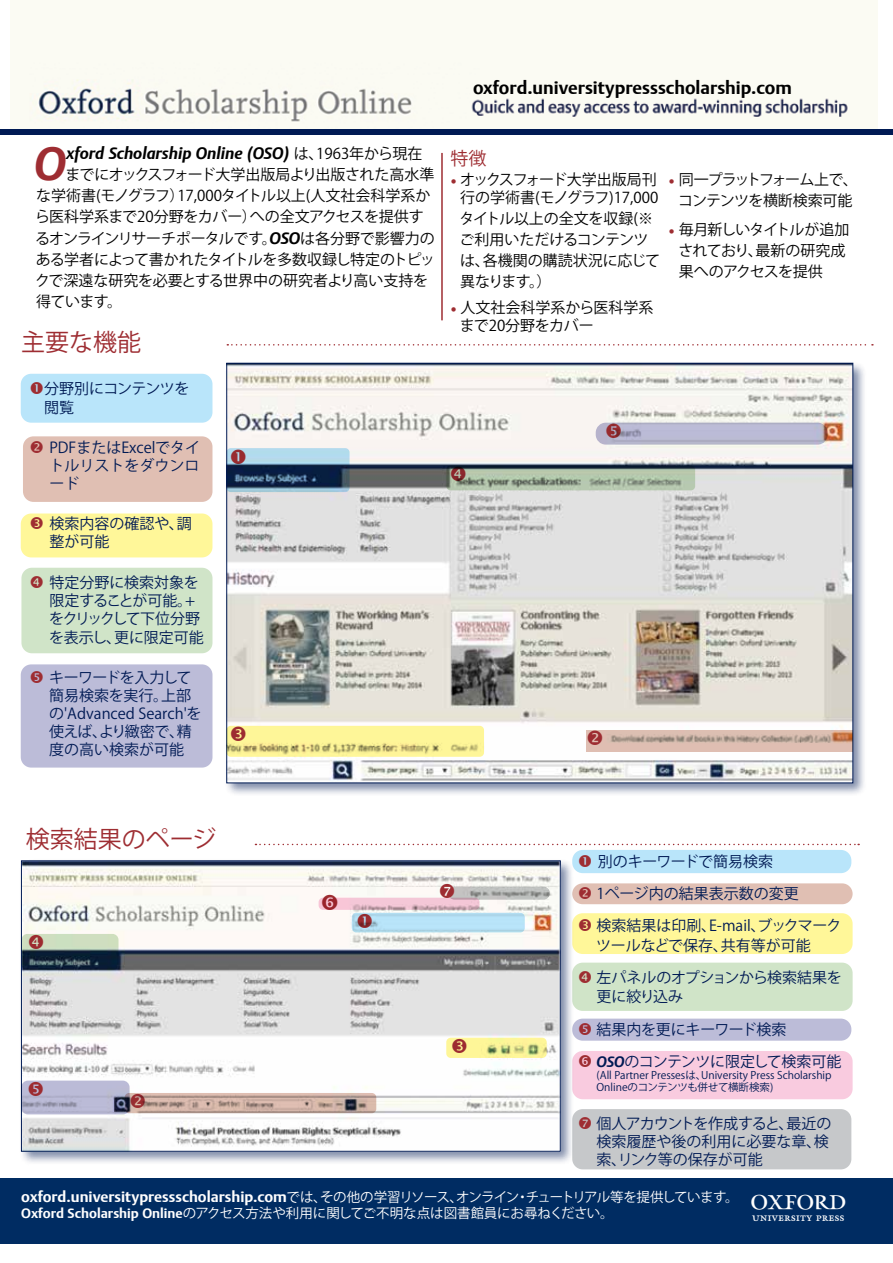
<style>
.page{position:relative;width:893px;height:1263px;background:#fff}
.page>*{position:absolute;margin:0;border:0;box-sizing:border-box;transform-origin:0 0}
.t1{font:italic 700 46.2px "OUP2 Argo";color:#9e2d32}
.t2{font:33.3px "OUP1";color:#fff}
.t3{font:24px "Koz Go Pr 6 N";color:#9e2d32}
.t4{font:700 18px "OUP2 Argo";color:#000}
.t5{font:18px "Koz Go Pr 6 N";color:#9e2d32}
.t6{font:italic 700 16.5px "OUP2 Argo";color:#000}
.t7{font:15px/18px "Koz Go Pr 6 N";color:#001a54}
.t8{font:15px/21px "Koz Go Pr 6 N";letter-spacing:-.02em;color:#000}
.t9{font:700 15px "OUP2 Argo";color:#fff}
.t10{font:15px/32.1px "Koz Go Pr 6 N";letter-spacing:-.02em;color:#001a54}
.t11{font:15px/21px "Koz Go Pr 6 N";letter-spacing:-.04em;color:#000}
.t12{font:15px/21px "Koz Go Pr 6 N";letter-spacing:-.045em;color:#000;text-align:center}
.t13{font:15px/18px "Koz Go Pr 6 N";color:#000}
.t14{font:15px/19.8px "Koz Go Pr 6 N";letter-spacing:-.035em;color:#001a54}
.t15{font:13.5px "Koz Go Pr 6 N";letter-spacing:-.01em;color:#fff}
.t16{font:10.5px/12px "Koz Go Pr 6 N";color:#001a54}
.s1{font-family:"Koz Go Pr 6 N";font-weight:400;font-style:normal;font-size:15px}
.s2{font-family:"OUP2 Argo";font-weight:700;font-style:italic;font-size:16.5px}
.s3{font-family:"Minion Pro";font-size:16.5px;color:#9e2d32}
.s4{font-family:"OUP2 Argo";font-weight:700;font-style:italic}
.s5{font-family:"Koz Go Pr 6 N";font-weight:400;font-size:13.5px}
.s6{font-family:"OUP2 Argo";font-weight:700}
</style>
<div class="page">
<div style="left:0;top:1178px;width:893px;height:65px;background:#002c62"></div>
<div style="left:572px;top:1018px;width:279px;height:23px;background:#bcbcd8;border-radius:10px"></div>
<div style="left:572px;top:1051px;width:281px;height:48px;background:#f9cbdf;border-radius:10px"></div>
<div style="left:572px;top:1109px;width:279px;height:60px;background:#c6c8ca;border-radius:10px"></div>
<hr style="left:441px;top:153px;width:2px;height:167px;background:#9e2d32">
<div style="left:21px;top:568px;width:191px;height:85px;background:#d0e4c8;border-radius:10px"></div>
<div style="left:21px;top:664px;width:191px;height:103px;background:#bcbcd8;border-radius:10px"></div>
<div style="left:21px;top:513px;width:191px;height:44px;background:#fff799;border-radius:10px"></div>
<div style="left:23px;top:436px;width:189px;height:66px;background:#e0bfb3;border-radius:10px"></div>
<div style="left:21px;top:374px;width:191px;height:49px;background:#b9e5fa;border-radius:10px"></div>
<div style="left:224px;top:361px;width:643px;height:436px;background:#001a54;opacity:.5"></div>
<img style="left:229px;top:365px;width:622px;height:416px">
<svg style="left:227px;top:448px;width:122px;height:44px;background:#5a7993"></svg>
<svg style="left:586px;top:730px;width:267px;height:22px;background:#d1b3a6"></svg>
<svg style="left:227px;top:726px;width:257px;height:31px;background:#f2e991"></svg>
<svg style="left:446px;top:465px;width:249px;height:25px;background:#91a291"></svg>
<svg style="left:227px;top:344px;width:646px;height:2px"></svg>
<img style="left:11px;top:0;width:867px;height:129px">
<div style="left:0;top:129px;width:893px;height:6px;background:#001a54"></div>
<div style="left:596px;top:423px;width:232px;height:22px;background:#bcbcd8;border-radius:10px"></div>
<div style="left:572px;top:963px;width:281px;height:48px;background:#d0e4c8;border-radius:10px"></div>
<div style="left:572px;top:913px;width:281px;height:41px;background:#fff799;border-radius:10px"></div>
<div style="left:572px;top:883px;width:281px;height:21px;background:#e0bfb3;border-radius:10px"></div>
<div style="left:572px;top:850px;width:279px;height:23px;background:#b9e5fa;border-radius:10px"></div>
<div style="left:19px;top:858px;width:556px;height:308px;background:#001a54;opacity:.5"></div>
<img style="left:23px;top:863px;width:535px;height:286px">
<div style="left:21px;top:861px;width:539px;height:290px;border:1px solid #001a54"></div>
<svg style="left:21px;top:1080px;width:109px;height:34px;background:#b0b0cb"></svg>
<svg style="left:255px;top:844px;width:604px;height:1px"></svg>
<svg style="left:352px;top:913px;width:173px;height:19px;background:#b3def2"></svg>
<svg style="left:125px;top:1093px;width:251px;height:20px;background:#bfa399"></svg>
<svg style="left:446px;top:1038px;width:101px;height:20px;background:#ece891"></svg>
<svg style="left:21px;top:934px;width:97px;height:36px;background:#617474"></svg>
<svg style="left:448px;top:887px;width:102px;height:13px"></svg>
<svg style="left:319px;top:898px;width:161px;height:12px;background:#e5bbc9"></svg>
<svg style="left:231px;top:449px;width:15px;height:14px"></svg>
<svg style="left:231px;top:727px;width:15px;height:14px"></svg>
<svg style="left:588px;top:731px;width:14px;height:14px"></svg>
<svg style="left:451px;top:466px;width:14px;height:15px"></svg>
<svg style="left:606px;top:424px;width:15px;height:14px"></svg>
<svg style="left:29px;top:1081px;width:14px;height:15px"></svg>
<svg style="left:358px;top:914px;width:14px;height:14px"></svg>
<svg style="left:131px;top:1094px;width:14px;height:14px"></svg>
<svg style="left:452px;top:1039px;width:14px;height:14px"></svg>
<svg style="left:29px;top:935px;width:14px;height:14px"></svg>
<svg style="left:322px;top:895px;width:15px;height:15px"></svg>
<svg style="left:440px;top:884px;width:14px;height:14px"></svg>
<p class="t4" style="left:473px;top:76px;width:320px">oxford.universitypressscholarship.com</p>
<h1 class="t1" style="left:34px;top:134px;width:33px">O</h1>
<p class="t6" style="left:66px;top:143px;width:358px">xford Scholarship Online (OSO) <span class="s1">は、1963年から現在</span></p>
<p class="t8" style="left:35px;top:165px;width:402px;text-indent:31px">までにオックスフォード大学出版局より出版された高水準な学術書(モノグラフ）17,000タイトル以上(人文社会科学系から医科学系まで20分野をカバー）への全文アクセスを提供するオンラインリサーチポータルです。<span class="s2">OSO</span>は各分野で影響力のある学者によって書かれたタイトルを多数収録し特定のトピックで深遠な研究を必要とする世界中の研究者より高い支持を得ています。</p>
<h3 class="t3" style="left:21px;top:329px;width:122px">主要な機能</h3>
<p class="t14" style="left:44px;top:378px;width:147px">分野別にコンテンツを閲覧</p>
<p class="t7" style="left:49px;top:439px;width:152px;text-align:justify">PDFまたはExcelでタイトルリストをダウンロード</p>
<p class="t7" style="left:49px;top:515px;width:144px">検索内容の確認や、調整が可能</p>
<p class="t7" style="left:49px;top:573px;width:153px">特定分野に検索対象を限定することが可能。+をクリックして下位分野</p>
<p class="t7" style="left:49px;top:629px;width:156px">を表示し、更に限定可能</p>
<p class="t7" style="left:49px;top:669px;width:154px">キーワードを入力して簡易検索を実行。上部の'Advanced Search'を使えば、より緻密で、精度の高い検索が可能</p>
<p class="t5" style="left:450px;top:148px;width:37px">特徴</p>
<p class="t8" style="left:450px;top:171px;width:209px;line-height:18px;text-align:right"><span class="s3">•</span> オックスフォード大学出版局刊行の学術書(モノグラフ)17,000</p>
<p class="t8" style="left:459px;top:208px;width:202px">タイトル以上の全文を収録(※ご利用いただけるコンテンツは、各機関の購読状況に応じて異なります。）　</p>
<p class="t13" style="left:460px;top:298px;width:195px;text-indent:-10px"><span class="s3">•</span> 人文社会科学系から医科学系まで20分野をカバー</p>
<p class="t12" style="left:669px;top:169px;width:191px"><span class="s3">•</span> 同一プラットフォーム上で、コンテンツを横断検索可能</p>
<p class="t11" style="left:678px;top:219px;width:173px;text-indent:-10px"><span class="s3">•</span> 毎月新しいタイトルが追加されており、最新の研究成果へのアクセスを提供</p>
<h3 class="t3" style="left:26px;top:826px;width:192px">検索結果のページ</h3>
<p class="t7" style="left:596px;top:845px;width:246px;line-height:32.1px">別のキーワードで簡易検索<br>1ページ内の結果表示数の変更<br>検索結果は印刷、E-mail、ブックマーク</p>
<p class="t7" style="left:596px;top:929px;width:247px;line-height:32.1px">ツールなどで保存、共有等が可能<br>左パネルのオプションから検索結果を</p>
<p class="t10" style="left:596px;top:981px;width:246px">更に絞り込み<br>結果内を更にキーワード検索<br><span class="s4">OSO</span>のコンテンツに限定して検索可能</p>
<p class="t16" style="left:596px;top:1069px;width:237px">(All Partner Pressesは、University Press Scholarship<br>Onlineのコンテンツも併せて横断検索)</p>
<p class="t7" style="left:596px;top:1114px;width:236px">個人アカウントを作成すると、最近の検索履歴や後の利用に必要な章、検索、リンク等の保存が可能</p>
<p class="t9" style="left:21px;top:1187px;width:719px">oxford.universitypressscholarship.com<span class="s5">では、その他の学習リソース、オンライン・チュートリアル等を提供しています。</span></p>
<p class="t15" style="left:21px;top:1205px;width:594px"><span class="s6">Oxford Scholarship Online</span>のアクセス方法や利用に関してご不明な点は図書館員にお尋ねください。</p>
<h2 class="t2" style="left:751px;top:1190px;width:95px">3</h2>
</div>
